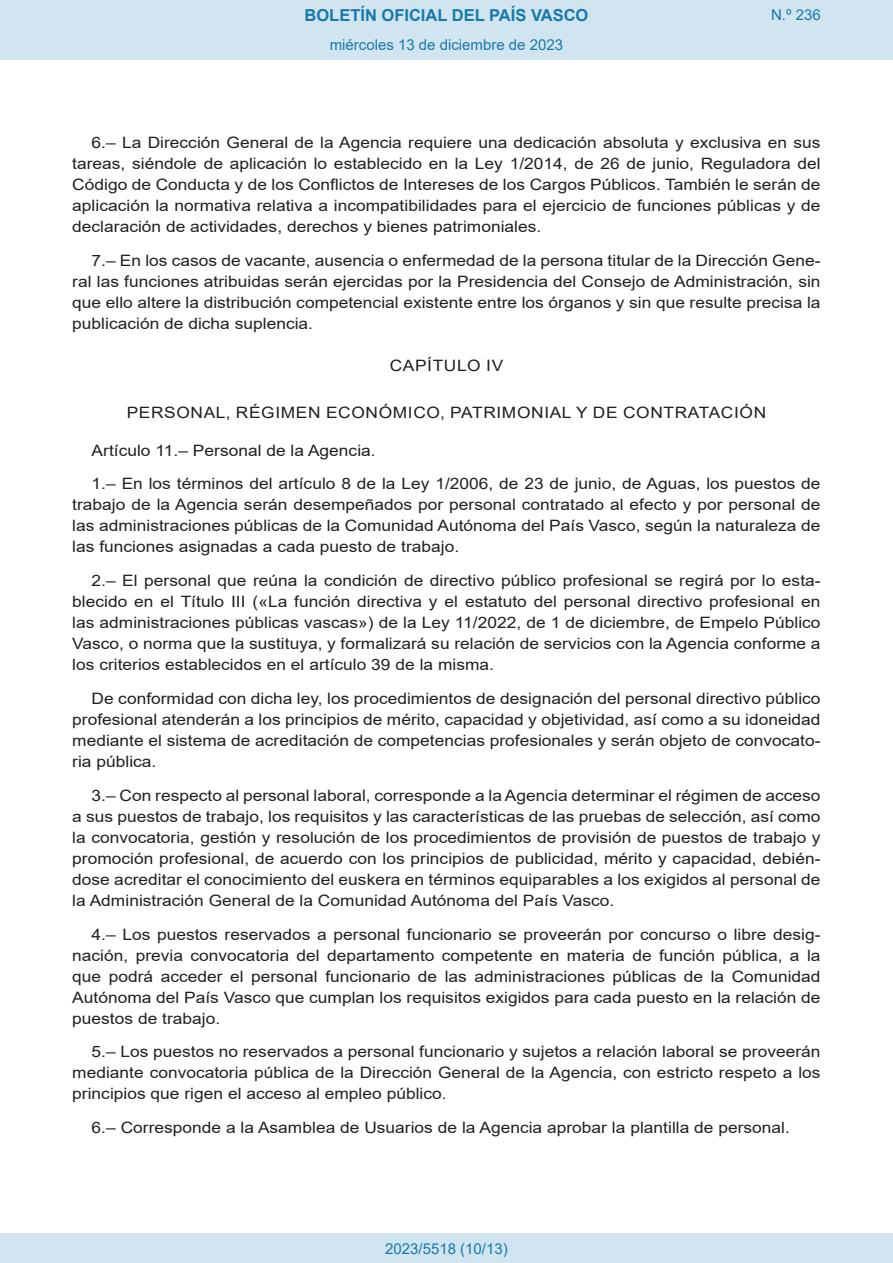
<style>
.page{position:relative;width:893px;height:1263px;background:#fff}
.page>*{position:absolute;margin:0;border:0;box-sizing:border-box;transform-origin:0 0}
.t1{font:700 16.5px "Arial";color:#1879ad}
.BOPVDetalle{font:15.6px/21px "Arial";color:#231f20;text-align:justify;scale:1.11 1}
.BOPVClave{font:15.6px "Arial";letter-spacing:.035em;color:#231f20;scale:1.11 1}
.Paginacion_Centro{font:15px "Arial";color:#1879ad}
</style>
<div class="page">
<div style="left:0;top:0;width:893px;height:60px;background:#d0e5f0"></div>
<div style="left:0;top:1233px;width:893px;height:30px;background:#d0e5f0"></div>
<p class="t1" style="left:305px;top:3px;width:285px">BOLETÍN OFICIAL DEL PAÍS VASCO</p>
<p class="Paginacion_Centro" style="left:330px;top:35px;width:235px">miércoles 13 de diciembre de 2023</p>
<p class="Paginacion_Centro" style="left:771px;top:5px;width:51px">N.º 236</p>
<p class="BOPVDetalle" style="left:72px;top:132px;width:676px;text-indent:19px">6.– La Dirección General de la Agencia requiere una dedicación absoluta y exclusiva en sus tareas, siéndole de aplicación lo establecido en la Ley 1/2014, de 26 de junio, Reguladora del Código de Conducta y de los Conflictos de Intereses de los Cargos Públicos. También le serán de aplicación la normativa relativa a incompatibilidades para el ejercicio de funciones públicas y de declaración de actividades, derechos y bienes patrimoniales.</p>
<p class="BOPVDetalle" style="left:72px;top:250px;width:676px;text-indent:19px">7.– En los casos de vacante, ausencia o enfermedad de la persona titular de la Dirección Gene&shy;ral las funciones atribuidas serán ejercidas por la Presidencia del Consejo de Administración, sin que ello altere la distribución competencial existente entre los órganos y sin que resulte precisa la publicación de dicha suplencia.</p>
<p class="BOPVClave" style="left:390px;top:355px;width:104px">CAPÍTULO IV</p>
<p class="BOPVClave" style="left:127px;top:401px;width:578px">PERSONAL, RÉGIMEN ECONÓMICO, PATRIMONIAL Y DE CONTRATACIÓN</p>
<p class="BOPVDetalle" style="left:92px;top:440px;width:257px">Artículo 11.– Personal de la Agencia.</p>
<p class="BOPVDetalle" style="left:72px;top:473px;width:676px;text-indent:19px">1.– En los términos del artículo 8 de la Ley 1/2006, de 23 de junio, de Aguas, los puestos de trabajo de la Agencia serán desempeñados por personal contratado al efecto y por personal de las administraciones públicas de la Comunidad Autónoma del País Vasco, según la naturaleza de las funciones asignadas a cada puesto de trabajo.</p>
<p class="BOPVDetalle" style="left:72px;top:570px;width:676px;text-indent:19px">2.– El personal que reúna la condición de directivo público profesional se regirá por lo esta&shy;blecido en el Título III («La función directiva y el estatuto del personal directivo profesional en las administraciones públicas vascas») de la Ley 11/2022, de 1 de diciembre, de Empelo Público Vasco, o norma que la sustituya, y formalizará su relación de servicios con la Agencia conforme a los criterios establecidos en el artículo 39 de la misma.</p>
<p class="BOPVDetalle" style="left:72px;top:688px;width:676px;text-indent:19px">De conformidad con dicha ley, los procedimientos de designación del personal directivo público profesional atenderán a los principios de mérito, capacidad y objetividad, así como a su idoneidad mediante el sistema de acreditación de competencias profesionales y serán objeto de convocato&shy;ria pública.</p>
<p class="BOPVDetalle" style="left:72px;top:785px;width:676px;text-indent:19px">3.– Con respecto al personal laboral, corresponde a la Agencia determinar el régimen de acceso a sus puestos de trabajo, los requisitos y las características de las pruebas de selección, así como la convocatoria, gestión y resolución de los procedimientos de provisión de puestos de trabajo y promoción profesional, de acuerdo con los principios de publicidad, mérito y capacidad, debién&shy;dose acreditar el conocimiento del euskera en términos equiparables a los exigidos al personal de la Administración General de la Comunidad Autónoma del País Vasco.</p>
<p class="BOPVDetalle" style="left:72px;top:923px;width:676px;text-indent:19px">4.– Los puestos reservados a personal funcionario se proveerán por concurso o libre desig&shy;nación, previa convocatoria del departamento competente en materia de función pública, a la que podrá acceder el personal funcionario de las administraciones públicas de la Comunidad Autónoma del País Vasco que cumplan los requisitos exigidos para cada puesto en la relación de puestos de trabajo.</p>
<p class="BOPVDetalle" style="left:72px;top:1041px;width:676px;text-indent:19px">5.– Los puestos no reservados a personal funcionario y sujetos a relación laboral se proveerán mediante convocatoria pública de la Dirección General de la Agencia, con estricto respeto a los principios que rigen el acceso al empleo público.</p>
<p class="BOPVDetalle" style="left:92px;top:1117px;width:631px">6.– Corresponde a la Asamblea de Usuarios de la Agencia aprobar la plantilla de personal.</p>
<p class="Paginacion_Centro" style="left:385px;top:1238px;width:124px">2023/5518 (10/13)</p>
</div>
